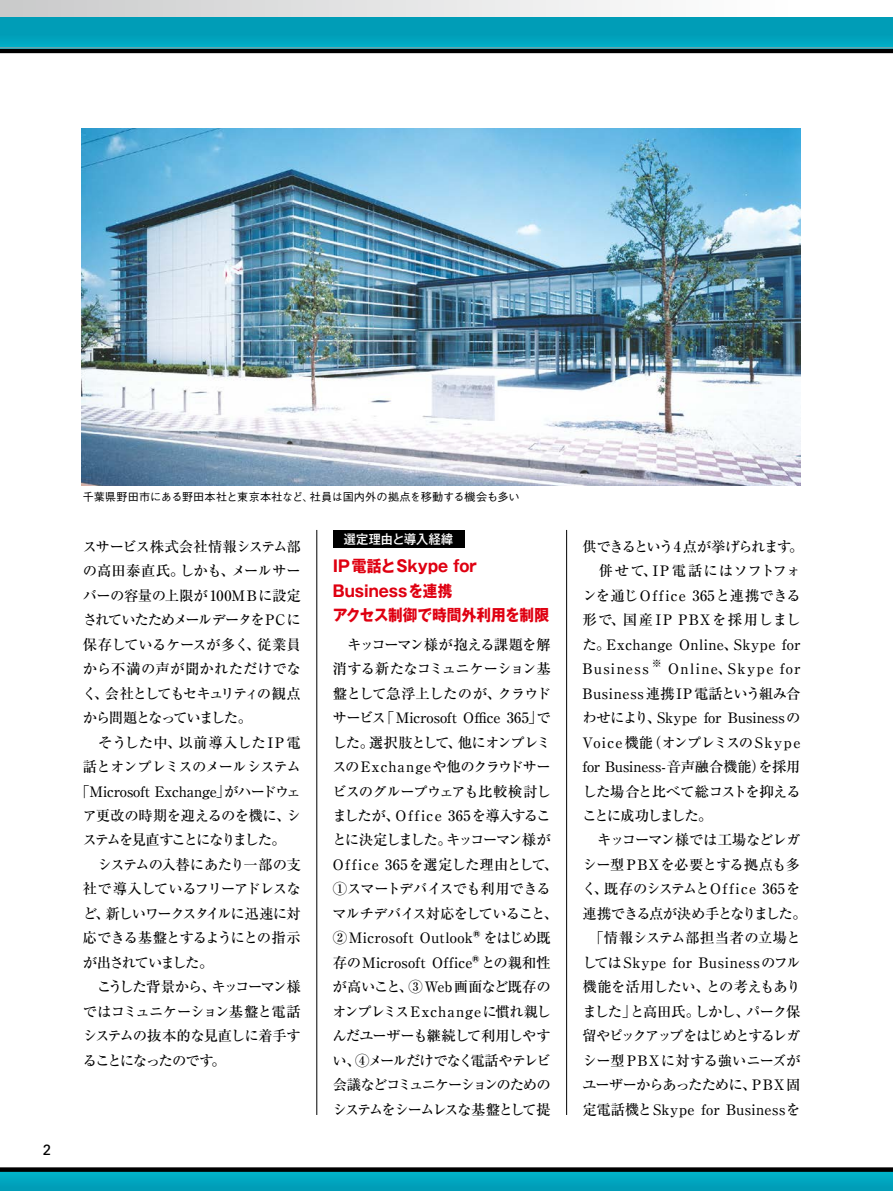
<style>
.page{position:relative;width:893px;height:1191px;background:#fff}
.page>*{position:absolute;margin:0;border:0;box-sizing:border-box;transform-origin:0 0}
.t1{font:700 15.9px/24.5px "Gothic MB101 Pro";letter-spacing:.005em;color:#df0011;scale:.92 1}
.t2{font:14.85px "Univers";color:#000}
.t3{font:500 14.4px/24.5px "Ryumin Pro";letter-spacing:-.035em;color:#000}
.t4{font:500 14.4px/24.5px "Ryumin Pro";letter-spacing:.025em;color:#000}
.t5{font:500 14.4px "Ryumin Pro";letter-spacing:-.065em;color:#000}
.t6{font:500 14.4px "Ryumin Pro";letter-spacing:-.055em;color:#000}
.t7{font:500 14.4px "Ryumin Pro";letter-spacing:-.085em;color:#000}
.t8{font:500 14.4px "Ryumin Pro";letter-spacing:-.015em;color:#000}
.t9{font:500 14.4px "Ryumin Pro";letter-spacing:-.1em;color:#000}
.t10{font:500 14.4px "Ryumin Pro";letter-spacing:-.12em;color:#000}
.t11{font:500 14.4px "Ryumin Pro";letter-spacing:-.09em;color:#000}
.t12{font:500 14.4px "Ryumin Pro";letter-spacing:-.105em;color:#000}
.t13{font:500 14.4px "Ryumin Pro";color:#000}
.t14{font:500 14.4px "Ryumin Pro";letter-spacing:-.145em;color:#000}
.t15{font:500 14.4px "Ryumin Pro";letter-spacing:-.06em;color:#000}
.t16{font:500 14.4px "Ryumin Pro";letter-spacing:.015em;color:#000}
.t17{font:500 14.4px "Ryumin Pro";letter-spacing:-.125em;color:#000}
.t18{font:500 12.75px "Gothic MB101 Pro";letter-spacing:.01em;color:#fff;scale:.95 1}
.t19{font:500 11.1px "Gothic BBB Pro";letter-spacing:-.005em;color:#000}
.t20{font:700 10.05px "Futo Go B101 Pro";color:#000}
.s1{font-family:"Gothic MB101 Pro";font-weight:700}
</style>
<div class="page">
<div style="left:0;top:0;width:800px;height:52px;background:linear-gradient(to right,#cacacb,#fff)"></div>
<div style="left:0;top:17px;width:893px;height:34px;background:#009db7"></div>
<div style="left:0;top:34px;width:893px;height:17px;background:linear-gradient(to right,#00a7c1,#00a7c1)"></div>
<hr style="left:0;top:49px;width:893px;height:4px;background:#000">
<div style="left:0;top:1169px;width:893px;height:22px;background:#009db7"></div>
<svg style="left:0;top:1171px;width:893px;height:9px"></svg>
<svg style="left:0;top:1167px;width:893px;height:4px;background:#161616"></svg>
<hr style="left:0;top:48px;width:893px;height:1px;background:#9f9fa0">
<div style="left:333px;top:530px;width:132px;height:17px;background:#000"></div>
<hr style="left:317px;top:530px;width:1px;height:585px;background:#000">
<hr style="left:566px;top:530px;width:1px;height:585px;background:#000">
<img style="left:82px;top:129px;width:718px;height:357px">
<p class="t2" style="left:43px;top:1141px;width:10px">2</p>
<p class="t19" style="left:83px;top:488px;width:438px">千葉県野田市にある野田本社と東京本社など、社員は国内外の拠点を移動する機会も多い</p>
<p class="t5" style="left:83px;top:535px;width:220px">スサービス株式会社情報システム部</p>
<p class="t13" style="left:83px;top:559px;width:220px">の高田泰直氏。しかも、メールサー</p>
<p class="t8" style="left:83px;top:584px;width:219px">バーの容量の上限が100MBに設定</p>
<p class="t9" style="left:83px;top:608px;width:220px">されていたためメールデータをPC に</p>
<p class="t3" style="left:83px;top:631px;width:220px">保存しているケースが多く、従業員</p>
<p class="t16" style="left:83px;top:657px;width:220px">から不満の声が聞かれただけでな</p>
<p class="t10" style="left:83px;top:682px;width:220px">く、会社としてもセキュリティの観点</p>
<p class="t7" style="left:83px;top:706px;width:171px">から問題となっていました。</p>
<p class="t4" style="left:83px;top:729px;width:219px">　そうした中、以前導入したIP電</p>
<p class="t6" style="left:83px;top:755px;width:220px">話とオンプレミスのメールシステム</p>
<p class="t3" style="left:76px;top:778px;width:227px">「Microsoft Exchange」がハードウェ</p>
<p class="t3" style="left:83px;top:802px;width:220px">ア更改の時期を迎えるのを機に、シ</p>
<p class="t14" style="left:83px;top:828px;width:205px">ステムを見直すことになりました。</p>
<p class="t15" style="left:83px;top:853px;width:219px">　システムの入替にあたり一部の支</p>
<p class="t6" style="left:83px;top:877px;width:220px">社で導入しているフリーアドレスな</p>
<p class="t11" style="left:83px;top:902px;width:220px">ど、新しいワークスタイルに迅速に対</p>
<p class="t5" style="left:83px;top:926px;width:220px">応できる基盤とするようにとの指示</p>
<p class="t17" style="left:83px;top:951px;width:132px">が出されていました。</p>
<p class="t12" style="left:83px;top:975px;width:219px">　こうした背景から、キッコーマン様</p>
<p class="t3" style="left:83px;top:998px;width:220px">ではコミュニケーション基盤と電話</p>
<p class="t3" style="left:83px;top:1022px;width:220px">システムの抜本的な見直しに着手す</p>
<p class="t7" style="left:83px;top:1049px;width:145px">ることになったのです。</p>
<p class="t18" style="left:344px;top:528px;width:117px">選定理由と導入経緯</p>
<p class="t1" style="left:333px;top:552px;width:237px">IP電話とSkype for<br>Businessを連携<br>アクセス制御で時間外利用を制限</p>
<p class="t3" style="left:333px;top:631px;width:227px">　キッコーマン様が抱える課題を解消する新たなコミュニケーション基盤として急浮上したのが、クラウドサービス「Microsoft Office 365」でした。選択肢として、他にオンプレミスのExchangeや他のクラウドサービスのグループウェアも比較検討しましたが、Office 365を導入することに決定しました。キッコーマン様が<br>Office 365を選定した理由として、<br>①スマートデバイスでも利用できるマルチデバイス対応をしていること、<br>②Microsoft Outlook<span class="s1">®</span>をはじめ既存のMicrosoft Office<span class="s1">®</span>との親和性が高いこと、③Web画面など既存のオンプレミスExchangeに慣れ親しんだユーザーも継続して利用しやすい、④メールだけでなく電話やテレビ会議などコミュニケーションのためのシステムをシームレスな基盤として提</p>
<p class="t4" style="left:582px;top:533px;width:222px">供できるという4 点が挙げられます。　併せて、IP 電話にはソフトフォンを通じOffice 365と連携できる形で、国産IP PBXを採用しました。Exchange Online、Skype for<br>Business</p>
<p class="t20" style="left:652px;top:655px;width:12px">※</p>
<p class="t3" style="left:582px;top:655px;width:226px;text-indent:86px">Online、Skype for<br>Business連携IP電話という組み合わせにより、Skype for Businessの<br>Voice機能（オンプレミスのSkype for Business-音声融合機能）を採用した場合と比べて総コストを抑えることに成功しました。<br>　キッコーマン様では工場などレガシー型 PBXを必要とする拠点も多く、既存のシステムとOffice 365を連携できる点が決め手となりました。　「情報システム部担当者の立場としてはSkype for Businessのフル機能を活用したい、との考えもありました」と高田氏。しかし、パーク保留やピックアップをはじめとするレガシー型 PBXに対する強いニーズがユーザーからあったために、PBX 固定電話機とSkype for Businessを</p>
</div>
